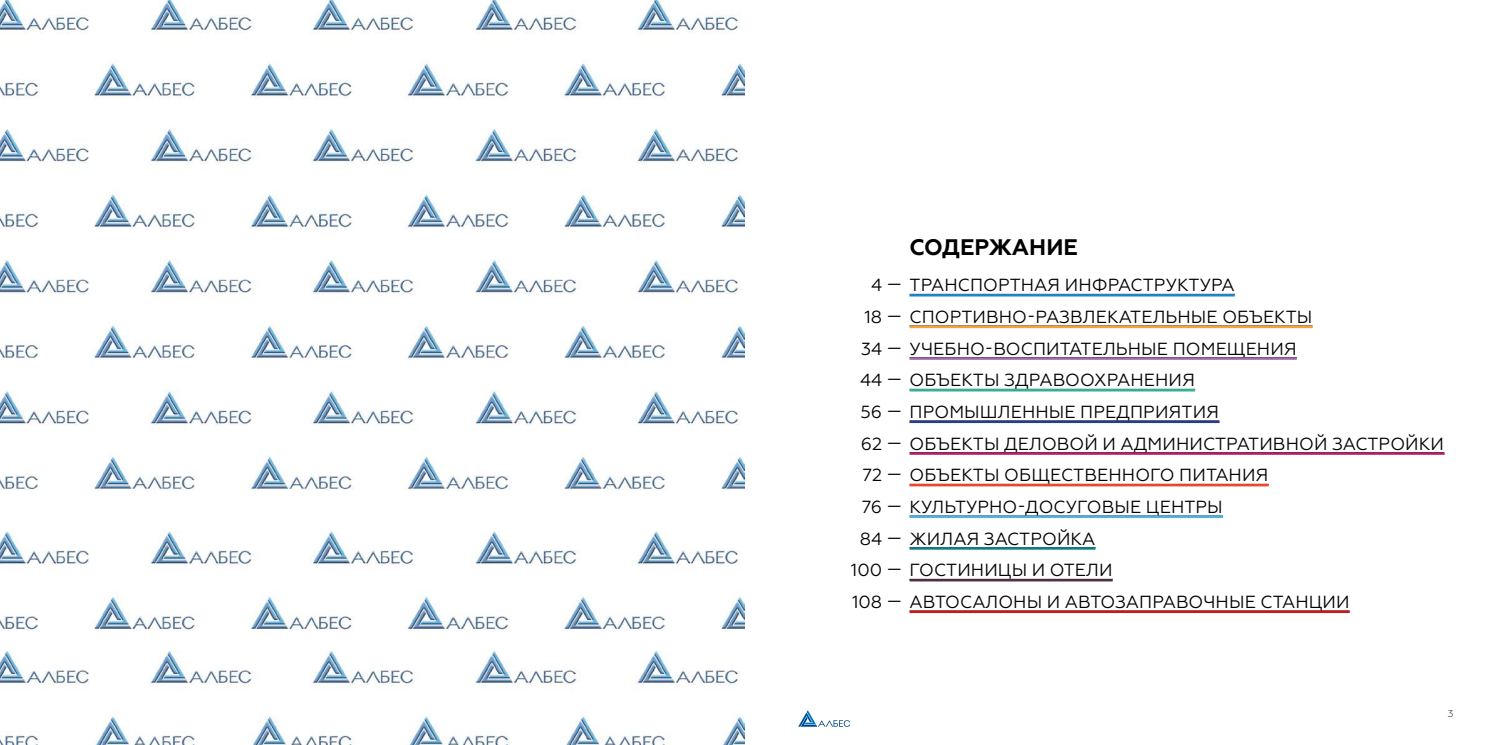
<style>
.page{position:relative;width:1489px;height:745px;background:#fff}
.page>*{position:absolute;margin:0;border:0;box-sizing:border-box;transform-origin:0 0}
.t1{font:700 22.5px "Geometria";color:#000}
.t2{font:17.5px "Geometria";letter-spacing:.005em;color:#000}
.t3{font:10px "Geometria";color:#575756}
</style>
<div class="page">
<svg style="left:798px;top:710px;width:52px;height:16px"></svg>
<img style="left:0;top:0;width:744px;height:744px">
<hr style="left:909px;top:388px;width:285px;height:1px;background:#000">
<hr style="left:909px;top:294px;width:325px;height:2px;background:#1c85c8">
<hr style="left:909px;top:325px;width:403px;height:3px;background:#f6a237">
<hr style="left:909px;top:357px;width:387px;height:2px;background:#a06bab">
<hr style="left:909px;top:389px;width:285px;height:2px;background:#2fb195">
<hr style="left:909px;top:420px;width:310px;height:3px;background:#283c8e">
<hr style="left:909px;top:452px;width:535px;height:2px;background:#bb1f68">
<hr style="left:909px;top:483px;width:359px;height:3px;background:#e84926">
<hr style="left:909px;top:515px;width:313px;height:2px;background:#51afde">
<hr style="left:909px;top:547px;width:186px;height:2px;background:#138286">
<hr style="left:909px;top:578px;width:203px;height:3px;background:#4f2e47">
<hr style="left:909px;top:610px;width:440px;height:2px;background:#cd1719">
<p class="t1" style="left:909px;top:234px;width:170px">СОДЕРЖАНИЕ</p>
<p class="t2" style="left:871px;top:275px;width:365px">4 — ТРАНСПОРТНАЯ ИНФРАСТРУКТУРА</p>
<p class="t2" style="left:864px;top:306px;width:449px">18 — СПОРТИВНО-РАЗВЛЕКАТЕЛЬНЫЕ ОБЪЕКТЫ</p>
<p class="t2" style="left:861px;top:338px;width:437px">34 — УЧЕБНО-ВОСПИТАТЕЛЬНЫЕ ПОМЕЩЕНИЯ</p>
<p class="t2" style="left:860px;top:370px;width:336px">44 — ОБЪЕКТЫ ЗДРАВООХРАНЕНИЯ</p>
<p class="t2" style="left:860px;top:401px;width:360px">56 — ПРОМЫШЛЕННЫЕ ПРЕДПРИЯТИЯ</p>
<p class="t2" style="left:860px;top:433px;width:584px">62 — ОБЪЕКТЫ ДЕЛОВОЙ И АДМИНИСТРАТИВНОЙ ЗАСТРОЙКИ</p>
<p class="t2" style="left:862px;top:464px;width:407px">72 — ОБЪЕКТЫ ОБЩЕСТВЕННОГО ПИТАНИЯ</p>
<p class="t2" style="left:861px;top:496px;width:362px">76 — КУЛЬТУРНО-ДОСУГОВЫЕ ЦЕНТРЫ</p>
<p class="t2" style="left:859px;top:528px;width:237px">84 — ЖИЛАЯ ЗАСТРОЙКА</p>
<p class="t2" style="left:851px;top:559px;width:263px">100 — ГОСТИНИЦЫ И ОТЕЛИ</p>
<p class="t2" style="left:852px;top:591px;width:499px">108 — АВТОСАЛОНЫ И АВТОЗАПРАВОЧНЫЕ СТАНЦИИ</p>
<p class="t3" style="left:1447px;top:707px;width:7px">3</p>
</div>
